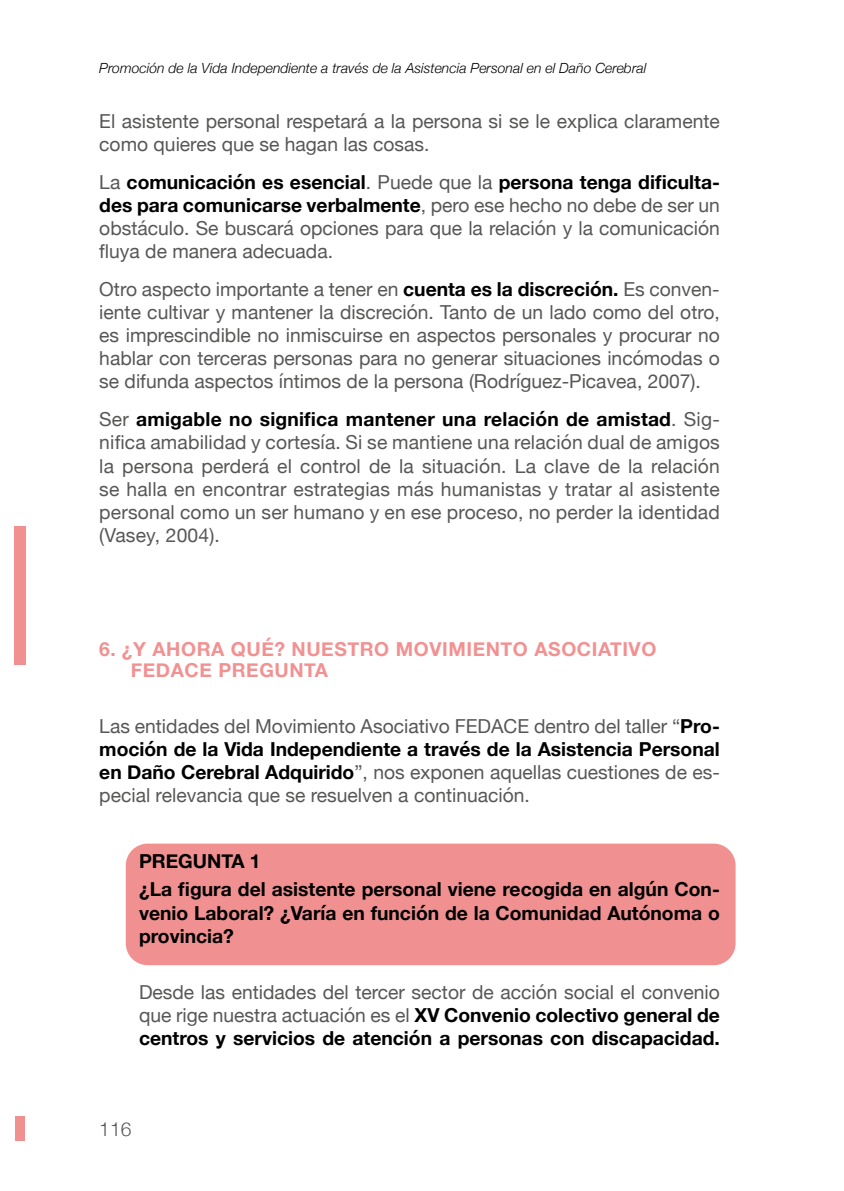
<style>
.page{position:relative;width:844px;height:1191px;background:#fff}
.page>*{position:absolute;margin:0;border:0;box-sizing:border-box;transform-origin:0 0}
.t1{font:19.25px/23.1px "Helvetica Neue";color:#575756;text-align:justify}
.t2{font:700 19.25px/28px "Helvetica Neue";color:#000}
.t3{font:700 19.25px/21px "Helvetica Neue";letter-spacing:.03em;color:#f29192}
.t4{font:300 19.25px "Helvetica Neue";color:#575756}
.t5{font:italic 300 14px "Helvetica Neue";color:#000}
.s1{font-weight:700;color:#000}
.s2{color:#f19091}
</style>
<div class="page">
<div style="left:15px;top:1116px;width:10px;height:25px;background:#f19091"></div>
<div style="left:14px;top:526px;width:12px;height:139px;background:#f19091"></div>
<div style="left:127px;top:844px;width:607px;height:120px;background:#f19091;border-radius:21px"></div>
<div style="left:126px;top:843px;width:609px;height:122px;border:2px solid #f19091;border-radius:21px"></div>
<p class="t5" style="left:99px;top:57px;width:548px">Promoción de la Vida Independiente a través de la Asistencia Personal en el Daño Cerebral</p>
<p class="t1" style="left:99px;top:110px;width:622px">El asistente personal respetará a la persona si se le explica claramente como quieres que se hagan las cosas.</p>
<p class="t1" style="left:99px;top:171px;width:622px">La <span class="s1">comunicación es esencial</span>. Puede que la <span class="s1">persona tenga dificulta&shy;des para comunicarse verbalmente</span>, pero ese hecho no debe de ser un obstáculo. Se buscará opciones para que la relación y la comunicación fluya de manera adecuada.</p>
<p class="t1" style="left:99px;top:279px;width:622px">Otro aspecto importante a tener en <span class="s1">cuenta es la discreción.</span> Es conven&shy;iente cultivar y mantener la discreción. Tanto de un lado como del otro, es imprescindible no inmiscuirse en aspectos personales y procurar no hablar con terceras personas para no generar situaciones incómodas o se difunda aspectos íntimos de la persona (Rodríguez-Picavea, 2007).</p>
<p class="t1" style="left:99px;top:409px;width:622px">Ser <span class="s1">amigable no significa mantener una relación de amistad</span>. Sig&shy;nifica amabilidad y cortesía. Si se mantiene una relación dual de amigos la persona perderá el control de la situación. La clave de la relación se halla en encontrar estrategias más humanistas y tratar al asistente personal como un ser humano y en ese proceso, no perder la identidad (Vasey, 2004).</p>
<p class="t3" style="left:131px;top:639px;width:527px;text-indent:-31px"><span class="s2">6.</span> ¿Y AHORA QUÉ? NUESTRO MOVIMIENTO ASOCIATIVO<br>FEDACE PREGUNTA</p>
<p class="t1" style="left:99px;top:715px;width:622px">Las entidades del Movimiento Asociativo FEDACE dentro del taller “<span class="s1">Pro&shy;moción de la Vida Independiente a través de la Asistencia Personal en Daño Cerebral Adquirido</span>”, nos exponen aquellas cuestiones de es&shy;pecial relevancia que se resuelven a continuación.</p>
<p class="t2" style="left:139px;top:848px;width:582px">PREGUNTA 1<br>¿La figura del asistente personal viene recogida en algún Con-</p>
<p class="t2" style="left:139px;top:901px;width:582px;line-height:23.1px">venio Laboral? ¿Varía en función de la Comunidad Autónoma o provincia?</p>
<p class="t1" style="left:139px;top:981px;width:582px">Desde las entidades del tercer sector de acción social el convenio que rige nuestra actuación es el <span class="s1">XV Convenio colectivo general de centros y servicios de atención a personas con discapacidad.</span></p>
<p class="t4" style="left:99px;top:1114px;width:34px">116</p>
</div>
